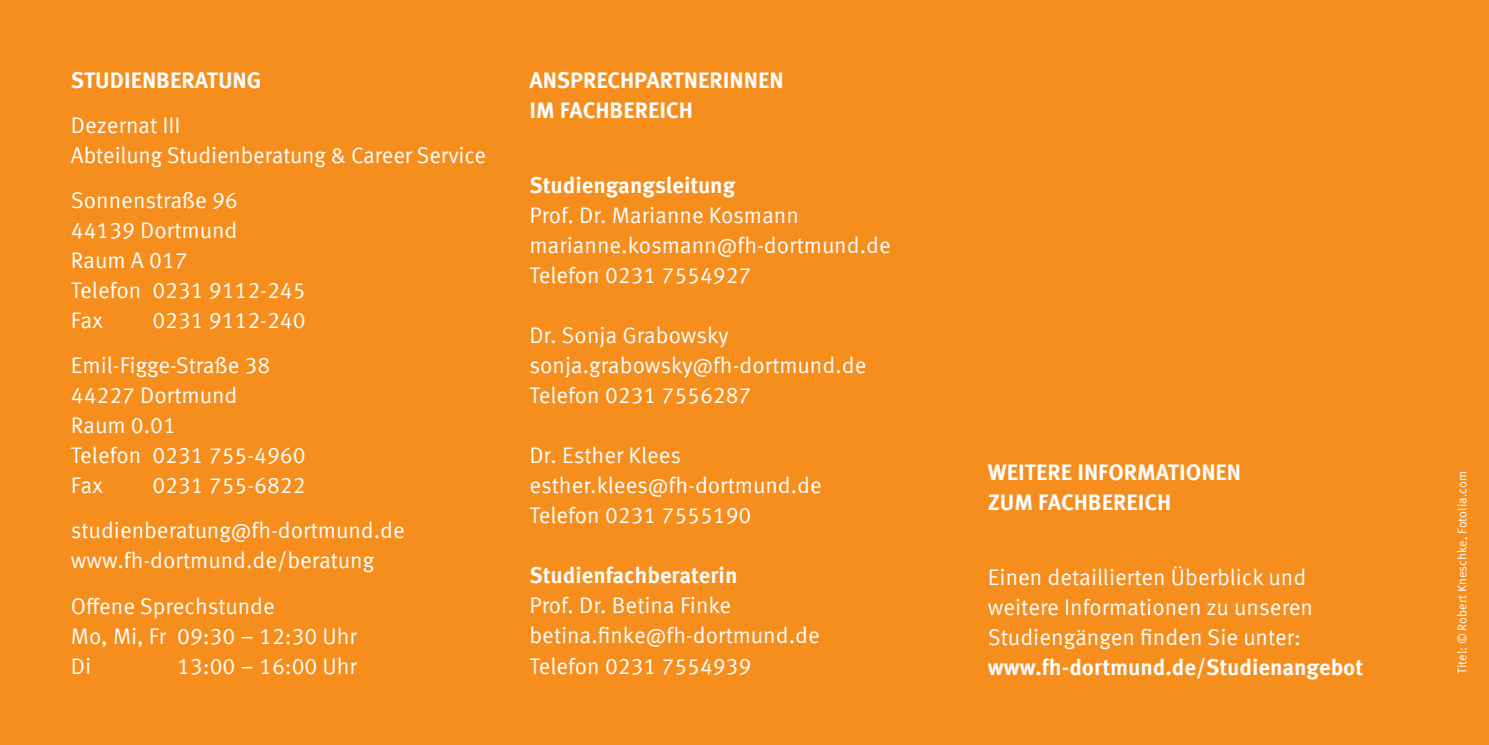
<style>
.page{position:relative;width:1489px;height:745px;background:#fff}
.page>*{position:absolute;margin:0;border:0;box-sizing:border-box;transform-origin:0 0}
.t1{font:22.5px/30px "Meta Offc Pro Norm";color:#fff}
.t2{font:700 22.5px/30px "Meta Offc Pro";color:#fff}
.t3{font:12.5px "Meta Offc Pro Norm";letter-spacing:-.005em;color:#fff}
</style>
<div class="page">
<div style="left:0;top:0;width:1488px;height:744px;background:#f68e1e"></div>
<p class="t2" style="left:71px;top:64px;width:192px">STUDIENBERATUNG</p>
<p class="t1" style="left:71px;top:109px;width:416px">Dezernat III<br>Abteilung Studienberatung &amp; Career Service</p>
<p class="t1" style="left:71px;top:184px;width:236px">Sonnenstraße 96<br>44139 Dortmund<br>Raum A 017<br>Telefon 0231 9112-245<br>Fax</p>
<p class="t1" style="left:71px;top:296px;width:236px;line-height:45px;text-indent:81px">0231 9112-240<br>Emil-Figge-Straße 38</p>
<p class="t1" style="left:71px;top:379px;width:236px">44227 Dortmund<br>Raum 0.01<br>Telefon 0231 755-4960<br>Fax</p>
<p class="t1" style="left:71px;top:461px;width:335px;line-height:45px;text-indent:81px">0231 755-6822 studienberatung@fh-dortmund.de</p>
<p class="t1" style="left:71px;top:536px;width:305px;line-height:45px">www.fh-dortmund.de/beratung<br>Offene Sprechstunde</p>
<p class="t1" style="left:71px;top:619px;width:287px">Mo, Mi, Fr 09:30 – 12:30 Uhr<br>Di</p>
<p class="t1" style="left:177px;top:649px;width:181px">13:00 – 16:00 Uhr</p>
<p class="t2" style="left:529px;top:64px;width:256px">ANSPRECHPARTNERINNEN<br>IM FACHBEREICH</p>
<p class="t2" style="left:529px;top:168px;width:207px">Studiengangsleitung</p>
<p class="t1" style="left:529px;top:198px;width:363px">Prof. Dr. Marianne Kosmann marianne.kosmann@fh-dortmund.de<br>Telefon 0231 7554927</p>
<p class="t1" style="left:529px;top:318px;width:338px">Dr. Sonja Grabowsky sonja.grabowsky@fh-dortmund.de<br>Telefon 0231 7556287</p>
<p class="t1" style="left:529px;top:438px;width:294px">Dr. Esther Klees esther.klees@fh-dortmund.de<br>Telefon 0231 7555190</p>
<p class="t2" style="left:529px;top:558px;width:209px">Studienfachberaterin</p>
<p class="t1" style="left:529px;top:588px;width:292px">Prof. Dr. Betina Finke betina.finke@fh-dortmund.de<br>Telefon 0231 7554939</p>
<p class="t2" style="left:987px;top:455px;width:255px">WEITERE INFORMATIONEN<br>ZUM FACHBEREICH</p>
<p class="t1" style="left:987px;top:560px;width:327px">Einen detaillierten Überblick und weitere Informationen zu unseren<br>Studiengängen finden Sie unter:</p>
<p class="t2" style="left:987px;top:650px;width:377px">www.fh-dortmund.de/Studienangebot</p>
<p class="t3" style="left:1452px;top:673px;width:204px;rotate:-90deg">Titel: © Robert Kneschke, Fotolia.com</p>
</div>
